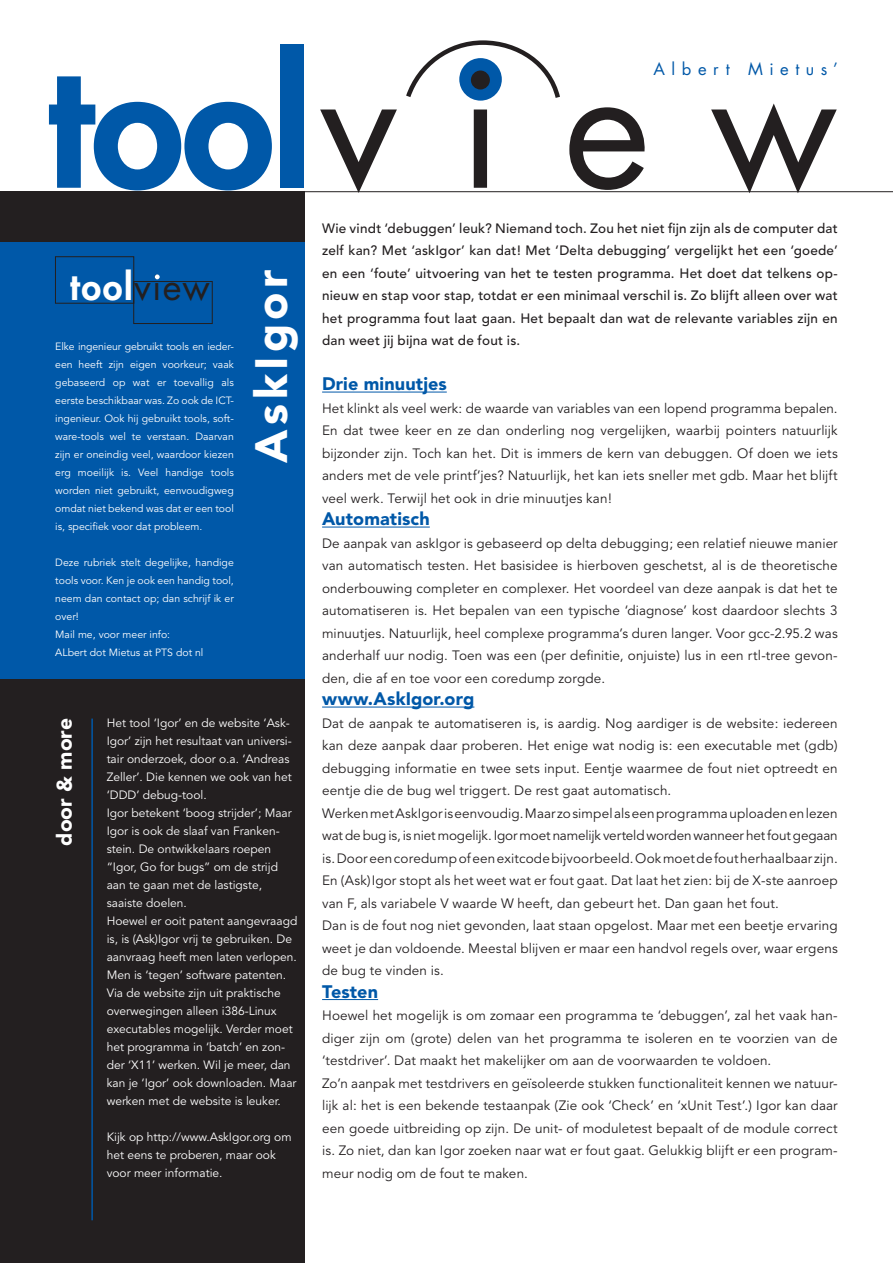
<style>
.page{position:relative;width:893px;height:1263px;background:#fff}
.page>*{position:absolute;margin:0;border:0;box-sizing:border-box;transform-origin:0 0}
.t1{font:800 169.5px "Futura";color:#0058a8}
.t2{font:900 45px "Avenir";letter-spacing:.1em;color:#fff}
.t3{font:800 36px "Futura";color:#fff}
.t4{font:900 21px "Avenir";color:#fff}
.t5{font:900 18px "Avenir";letter-spacing:.005em;color:#0058a8}
.t6{font:16.5px "Futura";letter-spacing:.4em;color:#0058a8}
.t7{font:13.5px/22.5px "Avenir";letter-spacing:.01em;color:#231f20;text-align:justify}
.t8{font:500 13.5px/22.5px "Avenir";letter-spacing:.015em;color:#231f20;text-align:justify}
.t9{font:12px/18px "Avenir";color:#fff}
.t10{font:10.5px/18px "Avenir";color:#fff;text-align:justify}
.s1{font-weight:400;font-size:166.5px;color:#231f20}
.s2{font-weight:400;color:#231f20}
</style>
<div class="page">
<div style="left:0;top:674px;width:304px;height:589px;background:#231f20"></div>
<div style="left:0;top:240px;width:304px;height:438px;background:#0058a8"></div>
<div style="left:0;top:191px;width:304px;height:51px;background:#231f20"></div>
<svg style="left:406px;top:40px;width:154px;height:61px"></svg>
<hr style="left:0;top:191px;width:893px;height:1px;background:#231f20">
<hr style="left:322px;top:392px;width:125px;height:1px;background:#0058a8">
<hr style="left:322px;top:527px;width:108px;height:1px;background:#0058a8">
<hr style="left:322px;top:707px;width:152px;height:1px;background:#0058a8">
<hr style="left:322px;top:999px;width:56px;height:1px;background:#0058a8">
<hr style="left:91px;top:719px;width:2px;height:501px;background:#0058a8">
<svg style="left:55px;top:256px;width:158px;height:68px"></svg>
<h1 class="t1" style="left:46px;top:44px;width:793px">tool<span class="s1">v i e w</span></h1>
<p class="t6" style="left:653px;top:62px;width:186px">Albert Mietus’</p>
<h3 class="t3" style="left:70px;top:270px;width:142px">tool<span class="s2">view</span></h3>
<p class="t10" style="left:55px;top:339px;width:180px">Elke ingenieur gebruikt tools en ieder&shy;een heeft zijn eigen voorkeur; vaak gebaseerd op wat er toevallig als eerste beschikbaar was. Zo ook de ICT&shy;ingenieur. Ook hij gebruikt tools, soft&shy;ware-tools wel te verstaan. Daarvan zijn er oneindig veel, waardoor kiezen erg moeilijk is. Veel handige tools worden niet gebruikt, eenvoudigweg omdat niet bekend was dat er een tool is, specifiek voor dat probleem.</p>
<p class="t10" style="left:55px;top:555px;width:180px;text-align:left">Deze rubriek stelt degelijke, handige tools voor. Ken je ook een handig tool, neem dan contact op; dan schrijf ik er over!<br>Mail me, voor meer info:<br>ALbert dot Mietus at PTS dot nl</p>
<h2 class="t2" style="left:253px;top:463px;width:195px;rotate:-90deg">AskIgor</h2>
<h3 class="t4" style="left:56px;top:846px;width:129px;rotate:-90deg">door &amp; more</h3>
<p class="t9" style="left:107px;top:716px;width:192px">Het tool ‘Igor’ en de website ‘Ask-<br>Igor’ zijn het resultaat van universi&shy;tair onderzoek, door o.a. ‘Andreas<br>Zeller’. Die kennen we ook van het ‘DDD’ debug-tool.<br>Igor betekent ‘boog strijder’; Maar<br>Igor is ook de slaaf van Franken&shy;stein. De ontwikkelaars roepen “Igor, Go for bugs” om de strijd aan te gaan met de lastigste, saaiste doelen.<br>Hoewel er ooit patent aangevraagd is, is (Ask)Igor vrij te gebruiken. De aanvraag heeft men laten verlopen.<br>Men is ‘tegen’ software patenten.<br>Via de website zijn uit praktische overwegingen alleen i386-Linux executables mogelijk. Verder moet het programma in ‘batch’ en zon&shy;der ‘X11’ werken. Wil je meer, dan kan je ‘Igor’ ook downloaden. Maar werken met de website is leuker.</p>
<p class="t9" style="left:107px;top:1130px;width:186px">Kijk op http://www.AskIgor.org om het eens te proberen, maar ook voor meer informatie.</p>
<p class="t8" style="left:322px;top:218px;width:517px">Wie vindt ‘debuggen’ leuk? Niemand toch. Zou het niet fijn zijn als de computer dat zelf kan? Met ‘askIgor’ kan dat! Met ‘Delta debugging’ vergelijkt het een ‘goede’ en een ‘foute’ uitvoering van het te testen programma. Het doet dat telkens op&shy;nieuw en stap voor stap, totdat er een minimaal verschil is. Zo blijft alleen over wat het programma fout laat gaan. Het bepaalt dan wat de relevante variables zijn en dan weet jij bijna wat de fout is.</p>
<h3 class="t5" style="left:322px;top:377px;width:126px">Drie minuutjes</h3>
<p class="t7" style="left:322px;top:398px;width:517px">Het klinkt als veel werk: de waarde van variables van een lopend programma bepalen.<br>En dat twee keer en ze dan onderling nog vergelijken, waarbij pointers natuurlijk bijzonder zijn. Toch kan het. Dit is immers de kern van debuggen. Of doen we iets anders met de vele printf’jes? Natuurlijk, het kan iets sneller met gdb. Maar het blijft veel werk. Terwijl het ook in drie minuutjes kan!</p>
<h3 class="t5" style="left:322px;top:512px;width:109px">Automatisch</h3>
<p class="t7" style="left:322px;top:533px;width:517px">De aanpak van askIgor is gebaseerd op delta debugging; een relatief nieuwe manier van automatisch testen. Het basisidee is hierboven geschetst, al is de theoretische onderbouwing completer en complexer. Het voordeel van deze aanpak is dat het te automatiseren is. Het bepalen van een typische ‘diagnose’ kost daardoor slechts 3 minuutjes. Natuurlijk, heel complexe programma’s duren langer. Voor gcc-2.95.2 was anderhalf uur nodig. Toen was een (per definitie, onjuiste) lus in een rtl-tree gevon&shy;den, die af en toe voor een coredump zorgde.</p>
<h3 class="t5" style="left:322px;top:692px;width:154px">www.AskIgor.org</h3>
<p class="t7" style="left:322px;top:713px;width:517px;text-align:left">Dat de aanpak te automatiseren is, is aardig. Nog aardiger is de website: iedereen kan deze aanpak daar proberen. Het enige wat nodig is: een executable met (gdb) debugging informatie en twee sets input. Eentje waarmee de fout niet optreedt en eentje die de bug wel triggert. De rest gaat automatisch.<br>Werken met AskIgor is eenvoudig. Maar zo simpel als een programma uploaden en lezen wat de bug is, is niet mogelijk. Igor moet namelijk verteld worden wanneer het fout gegaan is. Door een coredump of een exitcode bijvoorbeeld. Ook moet de fout herhaalbaar zijn.<br>En (Ask)Igor stopt als het weet wat er fout gaat. Dat laat het zien: bij de X-ste aanroep van F, als variabele V waarde W heeft, dan gebeurt het. Dan gaan het fout.<br>Dan is de fout nog niet gevonden, laat staan opgelost. Maar met een beetje ervaring weet je dan voldoende. Meestal blijven er maar een handvol regels over, waar ergens de bug te vinden is.</p>
<h3 class="t5" style="left:322px;top:984px;width:57px">Testen</h3>
<p class="t7" style="left:322px;top:1006px;width:517px;text-align:left">Hoewel het mogelijk is om zomaar een programma te ‘debuggen’, zal het vaak han&shy;diger zijn om (grote) delen van het programma te isoleren en te voorzien van de ‘testdriver’. Dat maakt het makelijker om aan de voorwaarden te voldoen.<br>Zo’n aanpak met testdrivers en geïsoleerde stukken functionaliteit kennen we natuur&shy;lijk al: het is een bekende testaanpak (Zie ook ‘Check’ en ‘xUnit Test’.) Igor kan daar een goede uitbreiding op zijn. De unit- of moduletest bepaalt of de module correct is. Zo niet, dan kan Igor zoeken naar wat er fout gaat. Gelukkig blijft er een program&shy;meur nodig om de fout te maken.</p>
</div>
